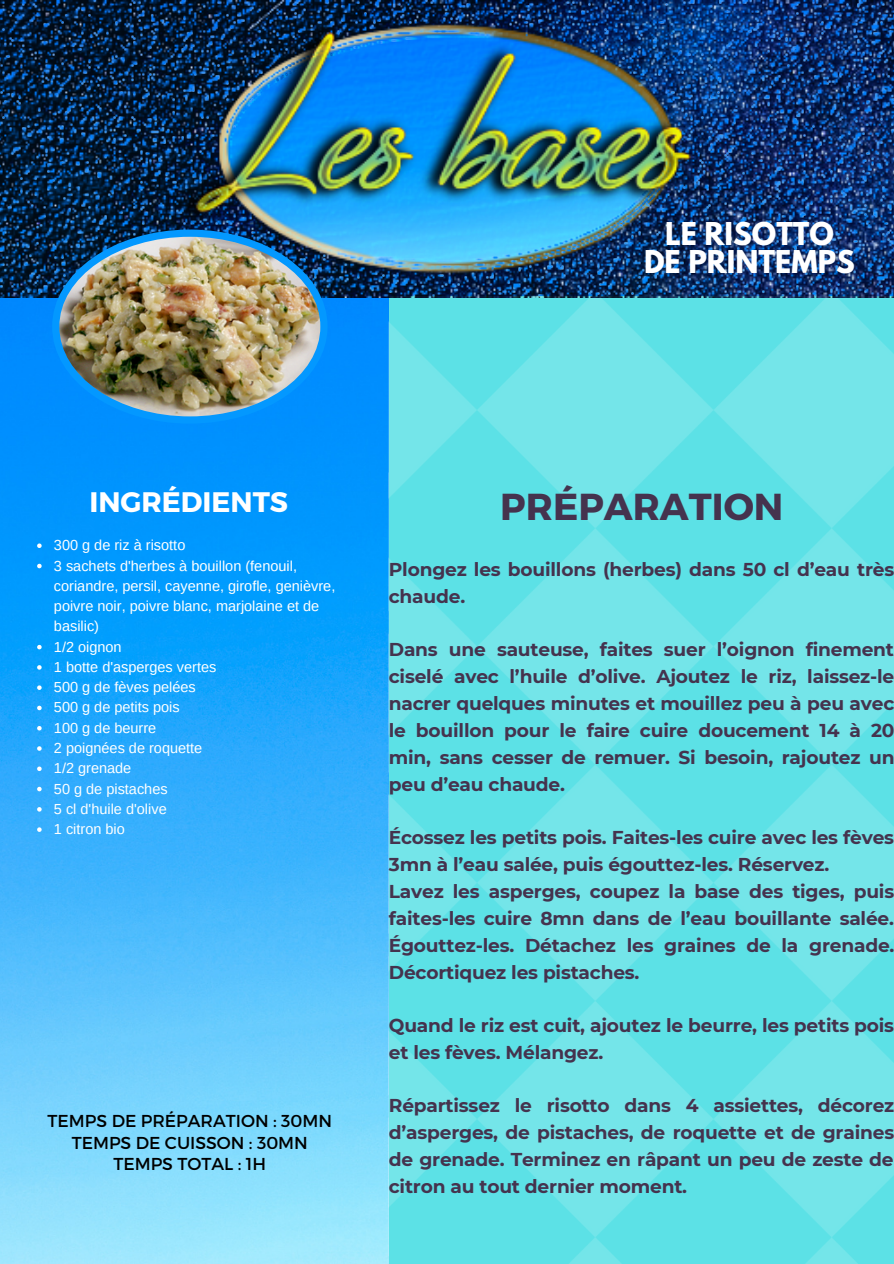
<style>
.page{position:relative;width:894px;height:1264px;background:#fff}
.page>*{position:absolute;margin:0;border:0;box-sizing:border-box;transform-origin:0 0}
.t1{font:700 37.5px "Montserrat";color:#45334e}
.t2{font:700 28.2px "Montserrat";color:#fff}
.t3{font:700 27.9px/28.2px "League Spartan";color:#fff;text-align:center}
.t4{font:700 18.6px/27px "Montserrat";letter-spacing:-.01em;color:#45334e}
.t5{font:17.25px/21.8px "Montserrat";color:#000;text-align:center}
.t6{font:14.55px/20.2px "Arimo";color:#fff}
</style>
<div class="page">
<img style="left:0;top:297px;width:389px;height:966px">
<img style="left:389px;top:297px;width:504px;height:966px">
<img style="left:0;top:0;width:893px;height:297px">
<img style="left:52px;top:229px;width:275px;height:194px">
<svg style="left:37px;top:543px;width:5px;height:5px"></svg>
<svg style="left:37px;top:564px;width:5px;height:4px"></svg>
<svg style="left:37px;top:645px;width:5px;height:4px"></svg>
<svg style="left:37px;top:665px;width:5px;height:4px"></svg>
<svg style="left:37px;top:685px;width:5px;height:5px"></svg>
<svg style="left:37px;top:705px;width:5px;height:5px"></svg>
<svg style="left:37px;top:726px;width:5px;height:4px"></svg>
<svg style="left:37px;top:746px;width:5px;height:4px"></svg>
<svg style="left:37px;top:766px;width:5px;height:5px"></svg>
<svg style="left:37px;top:786px;width:5px;height:5px"></svg>
<svg style="left:37px;top:807px;width:5px;height:4px"></svg>
<svg style="left:37px;top:827px;width:5px;height:4px"></svg>
<h3 class="t3" style="left:644px;top:223px;width:212px">LE RISOTTO<br>DE PRINTEMPS</h3>
<h2 class="t2" style="left:89px;top:484px;width:200px">INGRÉDIENTS</h2>
<p class="t6" style="left:54px;top:535px;width:283px">300 g de riz à risotto<br>3 sachets d'herbes à bouillon (fenouil, coriandre, persil, cayenne, girofle, genièvre, poivre noir, poivre blanc, marjolaine et de basilic)<br>1/2 oignon<br>1 botte d'asperges vertes<br>500 g de fèves pelées<br>500 g de petits pois<br>100 g de beurre<br>2 poignées de roquette<br>1/2 grenade<br>50 g de pistaches<br>5 cl d'huile d'olive<br>1 citron bio</p>
<p class="t5" style="left:48px;top:1108px;width:286px">TEMPS DE PRÉPARATION : 30MN<br>TEMPS DE CUISSON : 30MN<br>TEMPS TOTAL : 1H</p>
<h1 class="t1" style="left:500px;top:482px;width:284px">PRÉPARATION</h1>
<p class="t4" style="left:389px;top:555px;width:507px">Plongez les bouillons (herbes) dans 50 cl d’eau très chaude.</p>
<p class="t4" style="left:389px;top:635px;width:507px;text-align:justify">Dans une sauteuse, faites suer l’oignon finement ciselé avec l’huile d’olive. Ajoutez le riz, laissez-le nacrer quelques minutes et mouillez peu à peu avec le bouillon pour le faire cuire doucement 14 à 20 min, sans cesser de remuer. Si besoin, rajoutez un peu d’eau chaude.</p>
<p class="t4" style="left:389px;top:823px;width:507px">Écossez les petits pois. Faites-les cuire avec les fèves 3mn à l’eau salée, puis égouttez-les. Réservez.<br>Lavez les asperges, coupez la base des tiges, puis faites-les cuire 8mn dans de l’eau bouillante salée.<br>Égouttez-les. Détachez les graines de la grenade.<br>Décortiquez les pistaches.</p>
<p class="t4" style="left:389px;top:1011px;width:506px">Quand le riz est cuit, ajoutez le beurre, les petits pois et les fèves. Mélangez.</p>
<p class="t4" style="left:389px;top:1091px;width:507px;text-align:justify">Répartissez le risotto dans 4 assiettes, décorez d’asperges, de pistaches, de roquette et de graines de grenade. Terminez en râpant un peu de zeste de citron au tout dernier moment.</p>
</div>
